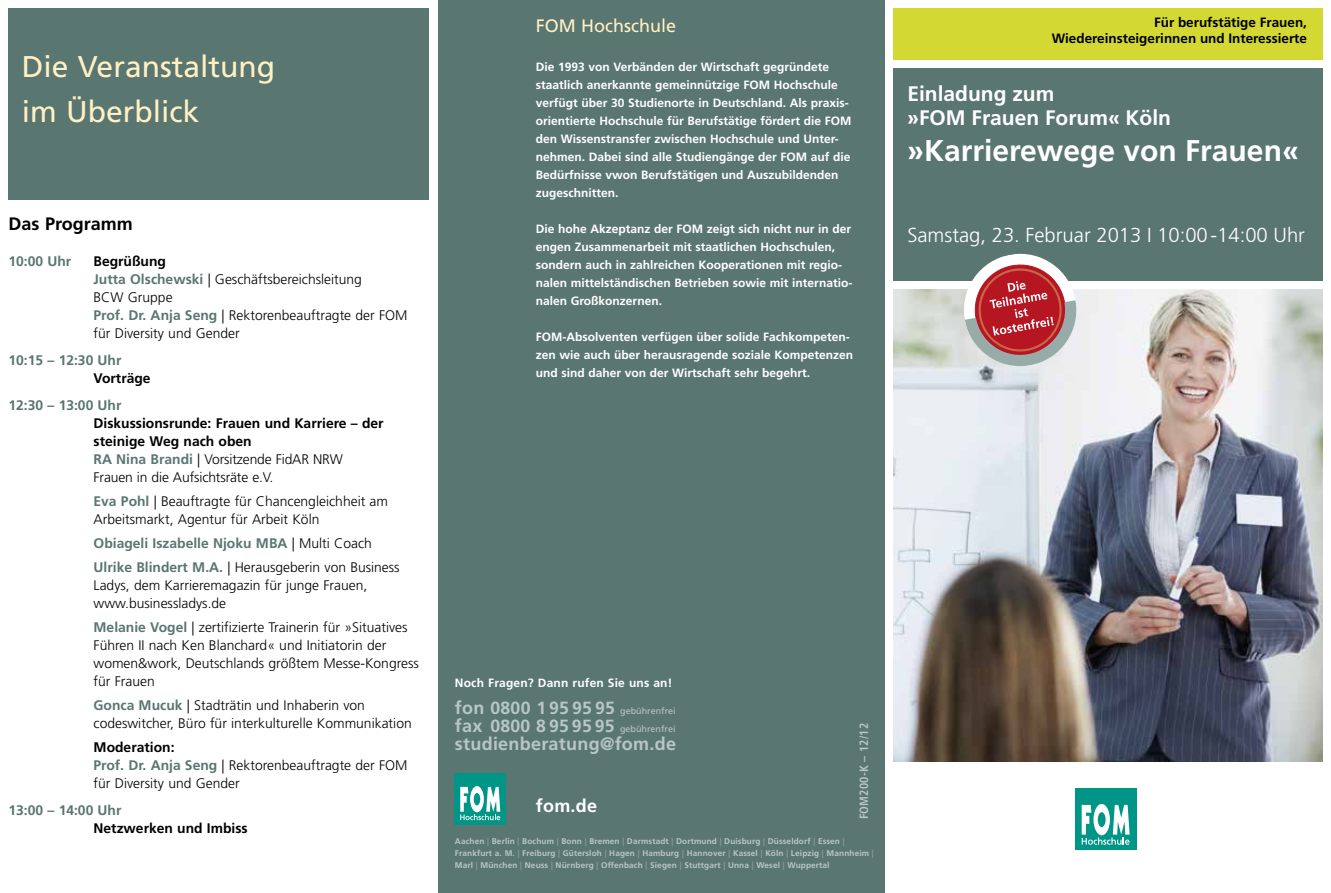
<style>
.page{position:relative;width:1331px;height:893px;background:#fff}
.page>*{position:absolute;margin:0;border:0;box-sizing:border-box;transform-origin:0 0}
.t1{font:30px/45px "Frutiger LT Std";color:#fff1c3}
.t2{font:700 30px "Frutiger LT Std";color:#fff}
.t3{font:700 21px/24px "Frutiger LT Std";color:#fff}
.t4{font:300 20.25px "Frutiger LT Std";color:#fff}
.t5{font:700 18px "Frutiger LT Std";letter-spacing:.015em;color:#b8c7c4}
.t6{font:18px "Frutiger LT Std";color:#fff1c3}
.t7{font:700 18px "Frutiger LT Std";color:#000}
.t8{font:700 18px "Frutiger LT Std";color:#fff}
.t9{font:300 13.8px/18px "Frutiger LT Std";color:#000}
.t10{font:700 13.8px/18px "Frutiger LT Std";color:#000}
.t11{font:700 13.8px/24px "Frutiger LT Std";color:#5a7671}
.t12{font:700 13.5px/16.2px "Frutiger LT Std";color:#000;text-align:right}
.t13{font:700 12px/18px "Frutiger LT Std";color:#fff}
.t14{font:700 condensed 12px "Frutiger LT Std";letter-spacing:.015em;color:#b8c7c4}
.t15{font:9px/18px "Frutiger LT Std";color:#b8c7c4}
.t16{font:700 8.25px/12px "Frutiger LT Std";letter-spacing:.015em;color:#b8c7c4}
.s1{font-weight:700}
.s2{font-weight:700;color:#5a7671}
.s3{color:#5a7671}
.s4{font-weight:300}
.s5{font-weight:300;color:#000}
.s6{font-weight:700;font-size:18px}
.s7{font-weight:700;font-size:17.7px}
.s8{color:#879e9a}
</style>
<div class="page">
<img style="left:893px;top:289px;width:429px;height:472px">
<div style="left:438px;top:0;width:446px;height:893px;background:#5a7671"></div>
<div style="left:893px;top:68px;width:429px;height:213px;background:#5a7671"></div>
<div style="left:893px;top:9px;width:429px;height:51px;background:#d3d832"></div>
<div style="left:9px;top:9px;width:420px;height:191px;background:#5a7671"></div>
<div style="left:1075px;top:789px;width:61px;height:61px;background:#009687"></div>
<svg style="left:1082px;top:804px;width:47px;height:41px"></svg>
<div style="left:455px;top:773px;width:51px;height:51px;background:#009687"></div>
<svg style="left:460px;top:786px;width:40px;height:34px"></svg>
<svg style="left:959px;top:253px;width:122px;height:118px"></svg>
<h1 class="t1" style="left:22px;top:44px;width:255px">Die Veranstaltung im Überblick</h1>
<h3 class="t7" style="left:9px;top:214px;width:126px">Das Programm</h3>
<p class="t11" style="left:9px;top:250px;width:64px">10:00 Uhr</p>
<p class="t9" style="left:94px;top:253px;width:315px"><span class="s1">Begrüßung<br></span><span class="s2">Jutta Olschewski</span> | Geschäftsbereichsleitung<br>BCW Gruppe<br><span class="s2">Prof. Dr. Anja Seng</span> | Rektorenbeauftragte der FOM für Diversity und Gender</p>
<p class="t11" style="left:9px;top:349px;width:114px">10:15 – 12:30 Uhr</p>
<p class="t10" style="left:94px;top:370px;width:59px">Vorträge</p>
<p class="t11" style="left:9px;top:394px;width:114px">12:30 – 13:00 Uhr</p>
<p class="t10" style="left:94px;top:415px;width:292px">Diskussionsrunde: Frauen und Karriere – der steinige Weg nach oben<br><span class="s3">RA Nina Brandi</span> <span class="s4">| Vorsitzende FidAR NRW Frauen in die Aufsichtsräte e.V.</span></p>
<p class="t9" style="left:94px;top:493px;width:296px"><span class="s2">Eva Pohl</span> | Beauftragte für Chancengleichheit am<br>Arbeitsmarkt, Agentur für Arbeit Köln</p>
<p class="t11" style="left:94px;top:532px;width:308px">Obiageli Iszabelle Njoku MBA <span class="s5">| Multi Coach<br></span>Ulrike Blindert M.A. <span class="s5">| Herausgeberin von Business</span></p>
<p class="t9" style="left:94px;top:577px;width:275px">Ladys, dem Karrieremagazin für junge Frauen, www.businessladys.de</p>
<p class="t9" style="left:94px;top:619px;width:327px"><span class="s2">Melanie Vogel</span> | zertifizierte Trainerin für »Situatives Führen II nach Ken Blanchard« und Initiatorin der women&amp;work, Deutschlands größtem Messe-Kongress für Frauen</p>
<p class="t9" style="left:94px;top:697px;width:320px"><span class="s2">Gonca Mucuk</span> | Stadträtin und Inhaberin von codeswitcher, Büro für interkulturelle Kommunikation</p>
<p class="t9" style="left:94px;top:739px;width:315px"><span class="s1">Moderation:<br></span><span class="s2">Prof. Dr. Anja Seng</span> | Rektorenbeauftragte der FOM für Diversity und Gender</p>
<p class="t11" style="left:9px;top:799px;width:114px">13:00 – 14:00 Uhr</p>
<p class="t10" style="left:94px;top:820px;width:156px">Netzwerken und Imbiss</p>
<h3 class="t6" style="left:536px;top:15px;width:142px">FOM Hochschule</h3>
<p class="t13" style="left:536px;top:58px;width:317px">Die 1993 von Verbänden der Wirtschaft gegründete staatlich anerkannte gemeinnützige FOM Hochschule verfügt über 30 Studienorte in Deutschland. Als praxis&shy;orientierte Hochschule für Berufstätige fördert die FOM den Wissenstransfer zwischen Hochschule und Unter&shy;nehmen. Dabei sind alle Studiengänge der FOM auf die Bedürfnisse vwon Berufstätigen und Auszubildenden zugeschnitten.</p>
<p class="t13" style="left:536px;top:220px;width:318px">Die hohe Akzeptanz der FOM zeigt sich nicht nur in der engen Zusammenarbeit mit staatlichen Hochschulen, sondern auch in zahlreichen Kooperationen mit regio&shy;nalen mittelständischen Betrieben sowie mit internatio&shy;nalen Großkonzernen.</p>
<p class="t13" style="left:536px;top:328px;width:319px">FOM-Absolventen verfügen über solide Fachkompeten&shy;zen wie auch über herausragende soziale Kompetenzen und sind daher von der Wirtschaft sehr begehrt.</p>
<p class="t12" style="left:1052px;top:14px;width:257px">Für berufstätige Frauen,<br>Wiedereinsteigerinnen und Interessierte</p>
<h2 class="t3" style="left:907px;top:82px;width:265px">Einladung zum<br>»FOM Frauen Forum« Köln</h2>
<h1 class="t2" style="left:907px;top:133px;width:393px">»Karrierewege von Frauen«</h1>
<h3 class="t4" style="left:907px;top:224px;width:399px">Samstag, 23. Februar 2013 I 10:00 -14:00 Uhr</h3>
<p class="t13" style="left:455px;top:674px;width:219px">Noch Fragen? Dann rufen Sie uns an!</p>
<p class="t15" style="left:455px;top:702px;width:222px"><span class="s6">fon</span> <span class="s7">0800 1 95 95 95</span> gebührenfrei <span class="s6">fax</span> <span class="s7">0800 8 95 95 95</span> gebührenfrei</p>
<h3 class="t5" style="left:455px;top:733px;width:223px">studienberatung@fom.de</h3>
<h3 class="t8" style="left:536px;top:795px;width:63px">fom.de</h3>
<p class="t14" style="left:857px;top:819px;width:98px;rotate:-90deg">FOM200-K – 12/12</p>
<p class="t16" style="left:455px;top:835px;width:420px">Aachen <span class="s8">|</span> Berlin <span class="s8">|</span> Bochum <span class="s8">|</span> Bonn <span class="s8">|</span> Bremen <span class="s8">|</span> Darmstadt <span class="s8">|</span> Dortmund <span class="s8">|</span> Duisburg <span class="s8">|</span> Düsseldorf <span class="s8">|</span> Essen <span class="s8">|<br></span>Frankfurt a. M. <span class="s8">|</span> Freiburg <span class="s8">|</span> Gütersloh <span class="s8">|</span> Hagen <span class="s8">|</span> Hamburg <span class="s8">|</span> Hannover <span class="s8">|</span> Kassel <span class="s8">|</span> Köln <span class="s8">|</span> Leipzig <span class="s8">|</span> Mannheim <span class="s8">|<br></span>Marl <span class="s8">|</span> München <span class="s8">|</span> Neuss <span class="s8">|</span> Nürnberg <span class="s8">|</span> Offenbach <span class="s8">|</span> Siegen <span class="s8">|</span> Stuttgart <span class="s8">|</span> Unna <span class="s8">|</span> Wesel <span class="s8">|</span> Wuppertal</p>
</div>
